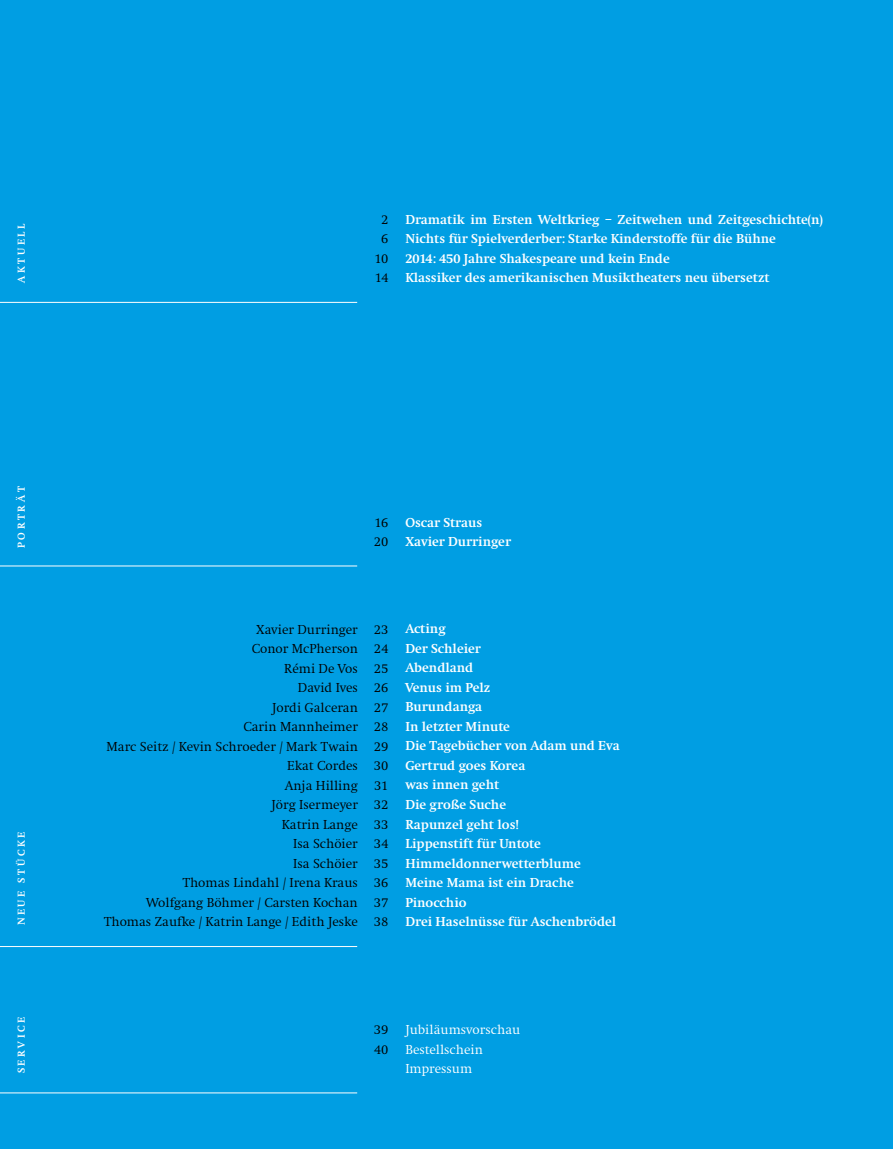
<style>
.page{position:relative;width:893px;height:1149px;background:#fff}
.page>*{position:absolute;margin:0;border:0;box-sizing:border-box;transform-origin:0 0}
.t1{font:700 13.5px/19.5px "Swift";color:#fff}
.t2{font:300 13.5px/19.5px "Swift";color:#000}
.t3{font:300 13.5px/19.5px "Swift";color:#fff}
.t4{font:700 10.5px "Swift";letter-spacing:.25em;color:#fff}
</style>
<div class="page">
<div style="left:0;top:0;width:893px;height:1148px;background:#009ee3"></div>
<hr style="left:0;top:565px;width:357px;height:1px;background:#fff">
<hr style="left:0;top:945px;width:357px;height:1px;background:#fff">
<hr style="left:0;top:1092px;width:357px;height:1px;background:#fff">
<hr style="left:0;top:302px;width:357px;height:1px;background:#fff">
<p class="t4" style="left:16px;top:283px;width:61px;rotate:-90deg">aktuell</p>
<p class="t2" style="left:374px;top:210px;width:15px;text-align:center">2<br>6<br>10<br>14</p>
<p class="t1" style="left:405px;top:209px;width:419px">Dramatik im Ersten Weltkrieg – Zeitwehen und Zeitgeschichte(n)<br>Nichts für Spielverderber: Starke Kinderstoffe für die Bühne<br>2014: 450 Jahre Shakespeare und kein Ende<br>Klassiker des amerikanischen Musiktheaters neu übersetzt</p>
<p class="t4" style="left:16px;top:547px;width:63px;rotate:-90deg">PORTRÄT</p>
<p class="t4" style="left:16px;top:925px;width:95px;rotate:-90deg">NEUE STÜCKE</p>
<p class="t4" style="left:16px;top:1072px;width:57px;rotate:-90deg">service</p>
<p class="t2" style="left:374px;top:513px;width:16px">16<br>20</p>
<p class="t1" style="left:405px;top:512px;width:107px">Oscar Straus<br>Xavier Durringer</p>
<p class="t2" style="left:104px;top:619px;width:255px;text-align:right">Xavier Durringer<br>Conor McPherson<br>Rémi De Vos<br>David Ives<br>Jordi Galceran<br>Carin Mannheimer<br>Marc Seitz / Kevin Schroeder / Mark Twain<br>Ekat Cordes<br>Anja Hilling<br>Jörg Isermeyer<br>Katrin Lange<br>Isa Schöier<br>Isa Schöier<br>Thomas Lindahl / Irena Kraus<br>Wolfgang Böhmer / Carsten Kochan<br>Thomas Zaufke / Katrin Lange / Edith Jeske</p>
<p class="t2" style="left:374px;top:619px;width:16px;text-align:justify">23<br>24<br>25<br>26<br>27<br>28<br>29<br>30<br>31<br>32<br>33<br>34<br>35<br>36<br>37<br>38</p>
<p class="t1" style="left:405px;top:619px;width:216px">Acting<br>Der Schleier<br>Abendland<br>Venus im Pelz<br>Burundanga<br>In letzter Minute<br>Die Tagebücher von Adam und Eva<br>Gertrud goes Korea<br>was innen geht<br>Die große Suche<br>Rapunzel geht los!<br>Lippenstift für Untote<br>Himmeldonnerwetterblume<br>Meine Mama ist ein Drache<br>Pinocchio<br>Drei Haselnüsse für Aschenbrödel</p>
<p class="t2" style="left:374px;top:1019px;width:16px">39<br>40</p>
<p class="t3" style="left:405px;top:1019px;width:116px">Jubiläumsvorschau<br>Bestellschein<br>Impressum</p>
</div>
